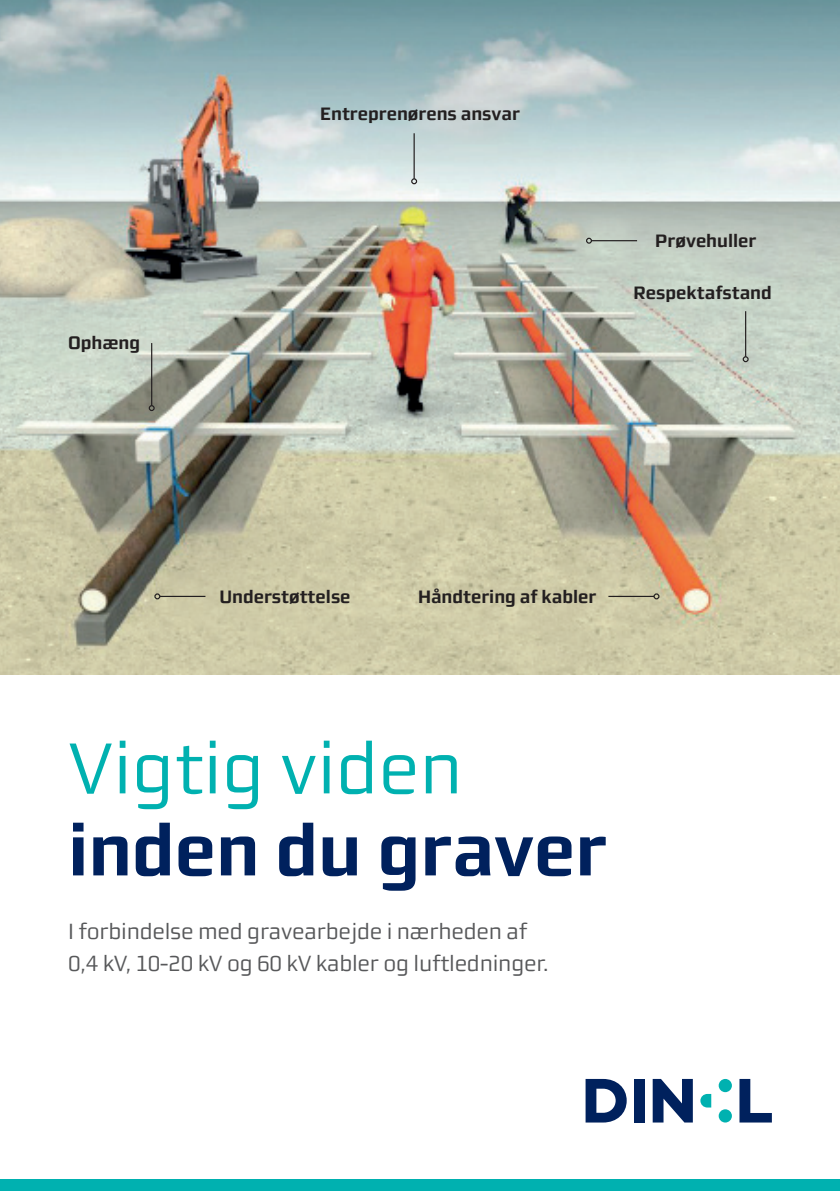
<style>
.page{position:relative;width:840px;height:1191px;background:#fff}
.page>*{position:absolute;margin:0;border:0;box-sizing:border-box;transform-origin:0 0}
.t1{font:700 72px "Morgan Sn Lining";color:#00215d}
.t2{font:72px "Morgan Sn Lining";color:#00b1b0}
.t3{font:22px "Morgan Sn Lining";letter-spacing:-.01em;color:#57585a}
.t4{font:700 18px "Morgan Sn Lining";color:#231f20}
</style>
<div class="page">
<svg style="left:585px;top:1079px;width:41px;height:43px"></svg>
<div style="left:718px;top:1079px;width:13px;height:13px;background:#00b1b0;border-radius:50%"></div>
<div style="left:718px;top:1109px;width:13px;height:13px;background:#00b1b0;border-radius:50%"></div>
<svg style="left:700px;top:1094px;width:10px;height:13px"></svg>
<div style="left:634px;top:1079px;width:10px;height:43px;background:#00215d"></div>
<svg style="left:652px;top:1079px;width:40px;height:43px"></svg>
<svg style="left:739px;top:1079px;width:32px;height:43px"></svg>
<img style="left:0;top:0;width:839px;height:675px">
<div style="left:0;top:1179px;width:839px;height:12px;background:#00b1b0"></div>
<hr style="left:413px;top:133px;width:1px;height:46px;background:#231f20">
<svg style="left:411px;top:178px;width:6px;height:6px"></svg>
<hr style="left:151px;top:343px;width:1px;height:63px;background:#231f20">
<svg style="left:149px;top:405px;width:6px;height:6px"></svg>
<hr style="left:744px;top:311px;width:1px;height:46px;background:#231f20">
<svg style="left:742px;top:356px;width:6px;height:6px"></svg>
<hr style="left:160px;top:596px;width:45px;height:1px;background:#231f20">
<svg style="left:154px;top:593px;width:6px;height:6px"></svg>
<hr style="left:591px;top:240px;width:45px;height:1px;background:#231f20">
<svg style="left:585px;top:238px;width:6px;height:6px"></svg>
<hr style="left:608px;top:596px;width:45px;height:1px;background:#231f20">
<svg style="left:653px;top:593px;width:6px;height:6px"></svg>
<p class="t4" style="left:68px;top:333px;width:73px">Ophæng</p>
<p class="t4" style="left:320px;top:104px;width:201px">Entreprenørens ansvar</p>
<p class="t4" style="left:655px;top:230px;width:103px">Prøvehuller</p>
<p class="t4" style="left:633px;top:282px;width:140px">Respektafstand</p>
<p class="t4" style="left:219px;top:586px;width:133px">Understøttelse</p>
<p class="t4" style="left:418px;top:586px;width:180px">Håndtering af kabler</p>
<p class="t2" style="left:68px;top:727px;width:396px">Vigtig viden</p>
<p class="t1" style="left:68px;top:808px;width:540px">inden du graver</p>
<p class="t3" style="left:68px;top:919px;width:460px">I forbindelse med gravearbejde i nærheden af</p>
<p class="t3" style="left:68px;top:951px;width:481px">0,4 kV, 10-20 kV og 60 kV kabler og luftledninger.</p>
</div>
